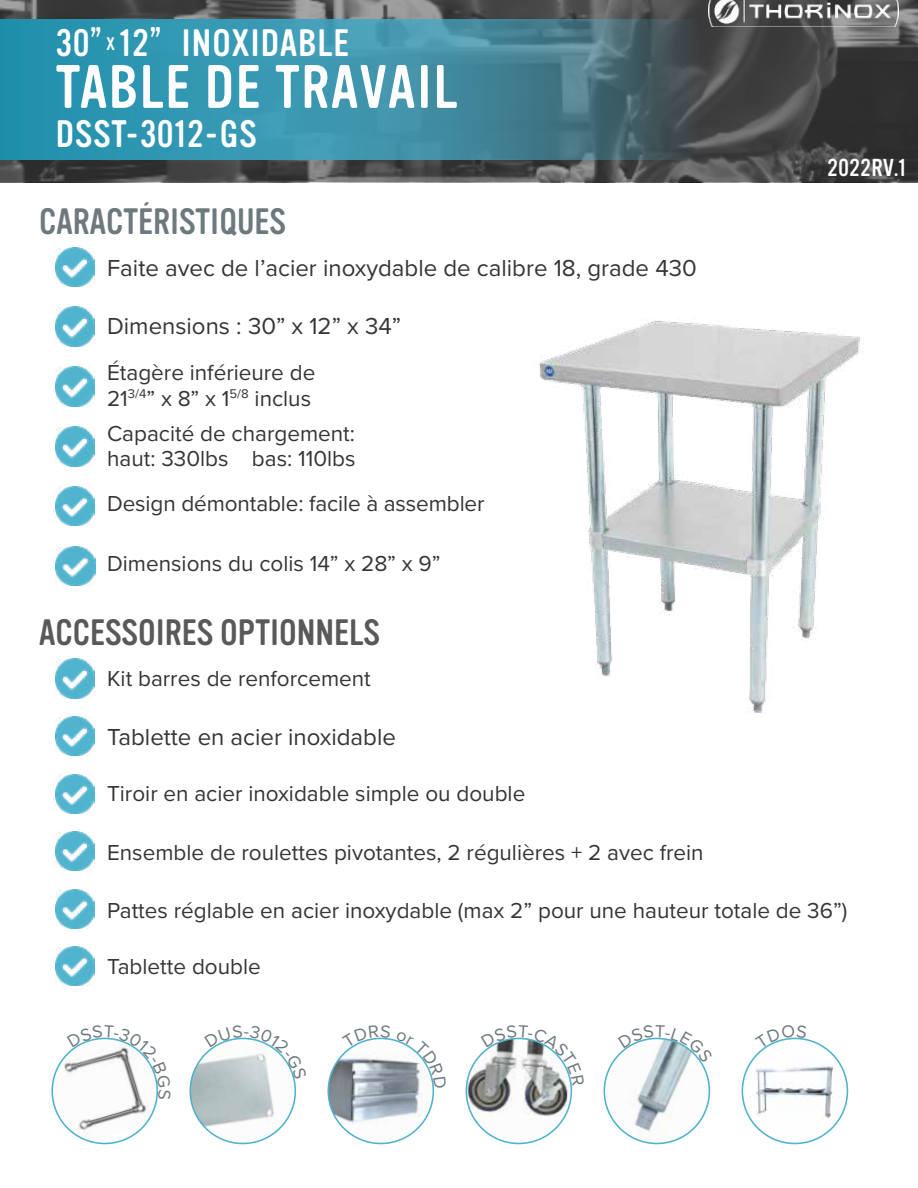
<style>
.page{position:relative;width:918px;height:1188px;background:#fff}
.page>*{position:absolute;margin:0;border:0;box-sizing:border-box;transform-origin:0 0}
.t1{font:60px "Vinyl OT";letter-spacing:.025em;color:#fff}
.t2{font:37.5px "Vinyl OT";letter-spacing:.025em;color:#fff}
.t3{font:36px "Vinyl OT";color:#59595b}
.t4{font:36px "Vinyl OT";color:#6e797d}
.t5{font:24px "Proxima Nova";color:#373637}
.t6{font:24px "Vinyl OT";letter-spacing:.025em;color:#fff}
.t7{font:22.5px/25.5px "Proxima Nova";color:#373637}
</style>
<div class="page">
<img style="left:604px;top:1038px;width:105px;height:106px;border-radius:53px">
<img style="left:742px;top:1038px;width:105px;height:106px;border-radius:53px">
<img style="left:466px;top:1038px;width:105px;height:106px;border-radius:53px">
<img style="left:190px;top:1038px;width:105px;height:106px;border-radius:53px">
<img style="left:330px;top:1054px;width:103px;height:90px">
<img style="left:52px;top:1053px;width:105px;height:88px">
<img style="left:539px;top:319px;width:324px;height:394px">
<img style="left:56px;top:247px;width:39px;height:39px">
<img style="left:56px;top:427px;width:39px;height:39px">
<img style="left:56px;top:486px;width:39px;height:40px">
<img style="left:56px;top:307px;width:39px;height:39px">
<img style="left:56px;top:717px;width:39px;height:39px">
<img style="left:56px;top:367px;width:39px;height:39px">
<img style="left:56px;top:889px;width:39px;height:39px">
<img style="left:56px;top:947px;width:39px;height:39px">
<img style="left:56px;top:659px;width:39px;height:39px">
<img style="left:56px;top:547px;width:39px;height:39px">
<img style="left:56px;top:832px;width:39px;height:39px">
<img style="left:56px;top:774px;width:39px;height:39px">
<svg style="left:0;top:0;width:917px;height:182px;background:#4a4a4b"></svg>
<img style="left:708px;top:0;width:190px;height:27px">
<svg style="left:0;top:19px;width:697px;height:140px;background:#3b889d"></svg>
<hr style="left:917px;top:0;width:1px;height:183px;background:#373637">
<svg style="left:618px;top:1037px;width:84px;height:26px"></svg>
<svg style="left:763px;top:1037px;width:44px;height:11px"></svg>
<svg style="left:481px;top:1037px;width:91px;height:49px"></svg>
<svg style="left:204px;top:1037px;width:91px;height:42px"></svg>
<svg style="left:342px;top:1037px;width:92px;height:51px"></svg>
<svg style="left:67px;top:1037px;width:91px;height:62px"></svg>
<h2 class="t2" style="left:56px;top:22px;width:107px">30” <sup>X</sup> 12”</h2>
<h2 class="t2" style="left:182px;top:22px;width:169px">INOXIDABLE</h2>
<h1 class="t1" style="left:56px;top:54px;width:403px">TABLE DE TRAVAIL</h1>
<h2 class="t2" style="left:56px;top:114px;width:202px">DSST-3012-GS</h2>
<h3 class="t4" style="left:39px;top:202px;width:248px">CARACTÉRISTIQUES</h3>
<p class="t5" style="left:107px;top:250px;width:591px">Faite avec de l’acier inoxydable de calibre 18, grade 430</p>
<p class="t5" style="left:107px;top:308px;width:296px">Dimensions : 30” x 12” x 34”</p>
<p class="t7" style="left:107px;top:359px;width:210px">Étagère inférieure de<br>21<sup>3/4</sup>” x 8” x 1<sup>5/8</sup> inclus</p>
<p class="t7" style="left:107px;top:420px;width:250px">Capacité de chargement: haut: 330lbs bas: 110lbs</p>
<p class="t7" style="left:107px;top:490px;width:379px">Design démontable: facile à assembler</p>
<p class="t7" style="left:107px;top:550px;width:335px">Dimensions du colis 14” x 28” x 9”</p>
<h3 class="t3" style="left:39px;top:613px;width:342px">ACCESSOIRES OPTIONNELS</h3>
<p class="t7" style="left:107px;top:665px;width:265px">Kit barres de renforcement</p>
<p class="t5" style="left:107px;top:719px;width:290px">Tablette en acier inoxidable</p>
<p class="t7" style="left:107px;top:780px;width:420px">Tiroir en acier inoxidable simple ou double</p>
<p class="t7" style="left:107px;top:839px;width:598px">Ensemble de roulettes pivotantes, 2 régulières + 2 avec frein</p>
<p class="t6" style="left:827px;top:155px;width:80px">2022RV.1</p>
<p class="t7" style="left:107px;top:896px;width:742px">Pattes réglable en acier inoxydable (max 2” pour une hauteur totale de 36”)</p>
<p class="t7" style="left:107px;top:952px;width:155px">Tablette double</p>
</div>
